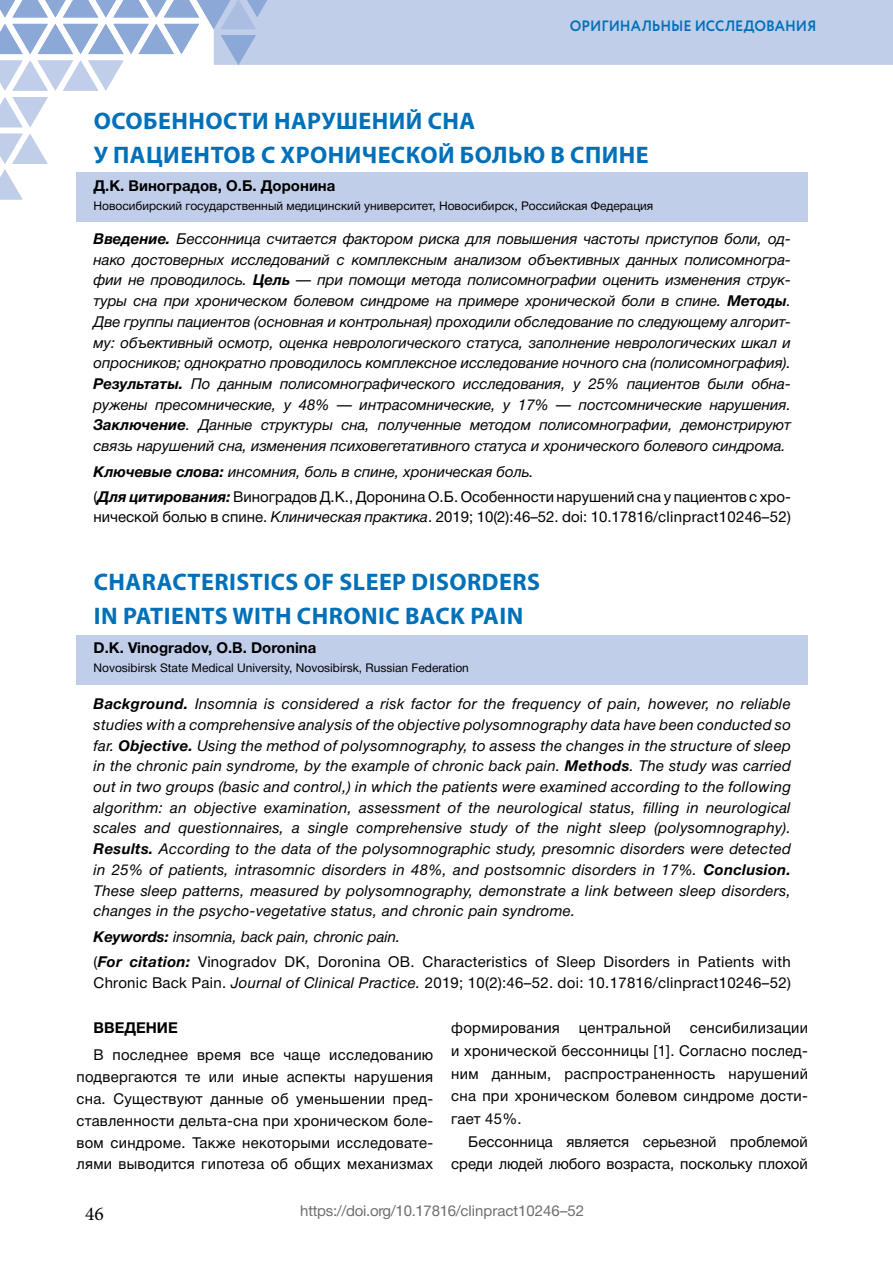
<style>
.page{position:relative;width:893px;height:1263px;background:#fff}
.page>*{position:absolute;margin:0;border:0;box-sizing:border-box;transform-origin:0 0}
.t1{font:700 24px/34.5px "Myriad Pro";letter-spacing:.02em;color:#0070b9}
.t2{font:19.5px "Minion Pro";color:#000}
.t3{font:italic 15px/20.7px "Helvetica Neue Cyr";letter-spacing:.01em;color:#000;text-align:justify}
.t4{font:15px/21.9px "Helvetica Neue Cyr";letter-spacing:.02em;color:#000;text-align:justify}
.t5{font:15px/24.9px "Helvetica Neue Cyr";color:#000}
.t6{font:700 15px "Helvetica Neue Cyr";color:#000}
.t7{font:15px "Helvetica Neue Cyr";color:#6d6e71}
.t8{font:700 15px "Circe";letter-spacing:-.005em;color:#0071b8;scale:.95 1}
.t9{font:12px "Helvetica Neue Cyr";color:#000}
.s1{font-weight:700}
.s2{font-weight:700;font-style:italic}
.s3{font-style:italic}
</style>
<div class="page">
<div style="left:77px;top:172px;width:731px;height:50px;background:#c1ceea"></div>
<div style="left:77px;top:635px;width:731px;height:49px;background:#c1ceea"></div>
<svg style="left:0;top:97px;width:48px;height:30px"></svg>
<svg style="left:0;top:134px;width:48px;height:65px"></svg>
<svg style="left:0;top:0;width:893px;height:91px"></svg>
<p class="t8" style="left:570px;top:15px;width:261px">ОРИГИНАЛЬНЫЕ ИССЛЕДОВАНИЯ</p>
<h1 class="t1" style="left:94px;top:102px;width:556px">ОСОБЕННОСТИ НАРУШЕНИЙ СНА<br>У ПАЦИЕНТОВ С ХРОНИЧЕСКОЙ БОЛЬЮ В СПИНЕ</h1>
<p class="t9" style="left:94px;top:199px;width:561px">Новосибирский государственный медицинский университет, Новосибирск, Российская Федерация</p>
<p class="t6" style="left:94px;top:177px;width:243px">Д.К. Виноградов, О.Б. Доронина</p>
<p class="t3" style="left:94px;top:228px;width:699px"><span class="s1">Введение.</span> Бессонница считается фактором риска для повышения частоты приступов боли, од&shy;нако достоверных исследований с комплексным анализом объективных данных полисомногра&shy;фии не проводилось. <span class="s1">Цель</span> — при помощи метода полисомнографии оценить изменения струк&shy;туры сна при хроническом болевом синдроме на примере хронической боли в спине. <span class="s1">Методы</span>.<br>Две группы пациентов (основная и контрольная) проходили обследование по следующему алгорит&shy;му: объективный осмотр, оценка неврологического статуса, заполнение неврологических шкал и опросников; однократно проводилось комплексное исследование ночного сна (полисомнография).<br><span class="s1">Результаты.</span> По данным полисомнографического исследования, у 25% пациентов были обна&shy;ружены пресомнические, у 48% — интрасомнические, у 17% — постсомнические нарушения.<br><span class="s1">Заключение</span>. Данные структуры сна, полученные методом полисомнографии, демонстрируют связь нарушений сна, изменения психовегетативного статуса и хронического болевого синдрома.</p>
<p class="t5" style="left:94px;top:459px;width:699px"><span class="s2">Ключевые слова:</span> <span class="s3">инсомния, боль в спине, хроническая боль.<br></span>(<span class="s2">Для цитирования:</span> Виноградов Д.К., Доронина О.Б. Особенности нарушений сна у пациентов с хро-</p>
<p class="t5" style="left:94px;top:505px;width:699px">нической болью в спине. <span class="s3">Клиническая практика</span>. 2019; 10(2):46–52. doi: 10.17816/clinpract10246–52)</p>
<h1 class="t1" style="left:94px;top:564px;width:448px">CHARACTERISTICS OF SLEEP DISORDERS<br>IN PATIENTS WITH CHRONIC BACK PAIN</h1>
<p class="t6" style="left:94px;top:640px;width:224px">D.K. Vinogradov, O.B. Doronina</p>
<p class="t9" style="left:94px;top:662px;width:377px">Novosibirsk State Medical University, Novosibirsk, Russian Federation</p>
<p class="t3" style="left:94px;top:694px;width:699px"><span class="s1">Background.</span> Insomnia is considered a risk factor for the frequency of pain, however, no reliable studies with a comprehensive analysis of the objective polysomnography data have been conducted so far. <span class="s1">Objective.</span> Using the method of polysomnography, to assess the changes in the structure of sleep in the chronic pain syndrome, by the example of chronic back pain. <span class="s1">Methods</span>. The study was carried out in two groups (basic and control,) in which the patients were examined according to the following algorithm: an objective examination, assessment of the neurological status, filling in neurological scales and questionnaires, a single comprehensive study of the night sleep (polysomnography).<br><span class="s1">Results.</span> According to the data of the polysomnographic study, presomnic disorders were detected in 25% of patients, intrasomnic disorders in 48%, and postsomnic disorders in 17%. <span class="s1">Conclusion.<br></span>These sleep patterns, measured by polysomnography, demonstrate a link between sleep disorders, changes in the psycho-vegetative status, and chronic pain syndrome.</p>
<p class="t4" style="left:94px;top:924px;width:699px;line-height:24.9px"><span class="s2">Keywords:</span> <span class="s3">insomnia, back pain, chronic pain.<br></span>(<span class="s2">For citation:</span> Vinogradov DK, Doronina OB. Characteristics of Sleep Disorders in Patients with</p>
<p class="t4" style="left:94px;top:971px;width:699px">Chronic Back Pain. <span class="s3">Journal of Clinical Practice.</span> 2019; 10(2):46–52. doi: 10.17816/clinpract10246–52)</p>
<p class="t6" style="left:94px;top:1020px;width:86px">ВВЕДЕНИЕ</p>
<p class="t4" style="left:77px;top:1043px;width:358px;text-indent:17px">В последнее время все чаще исследованию подвергаются те или иные аспекты нарушения сна. Существуют данные об уменьшении пред&shy;ставленности дельта-сна при хроническом боле&shy;вом синдроме. Также некоторыми исследовате&shy;лями выводится гипотеза об общих механизмах</p>
<p class="t4" style="left:451px;top:1017px;width:358px;line-height:22.6px;text-indent:239px">сенсибилизации и хронической бессонницы [1]. Согласно послед&shy;ним данным, распространенность нарушений сна при хроническом болевом синдроме дости&shy;гает 45%.</p>
<p class="t5" style="left:451px;top:1130px;width:358px;line-height:22.6px;text-align:right">Бессонница является серьезной проблемой среди людей любого возраста, поскольку плохой</p>
<p class="t4" style="left:451px;top:1017px;width:110px">формирования</p>
<p class="t4" style="left:579px;top:1017px;width:94px">центральной</p>
<h2 class="t2" style="left:85px;top:1200px;width:20px">46</h2>
<p class="t7" style="left:300px;top:1203px;width:285px">https://doi.org/10.17816/clinpract10246–52</p>
</div>
